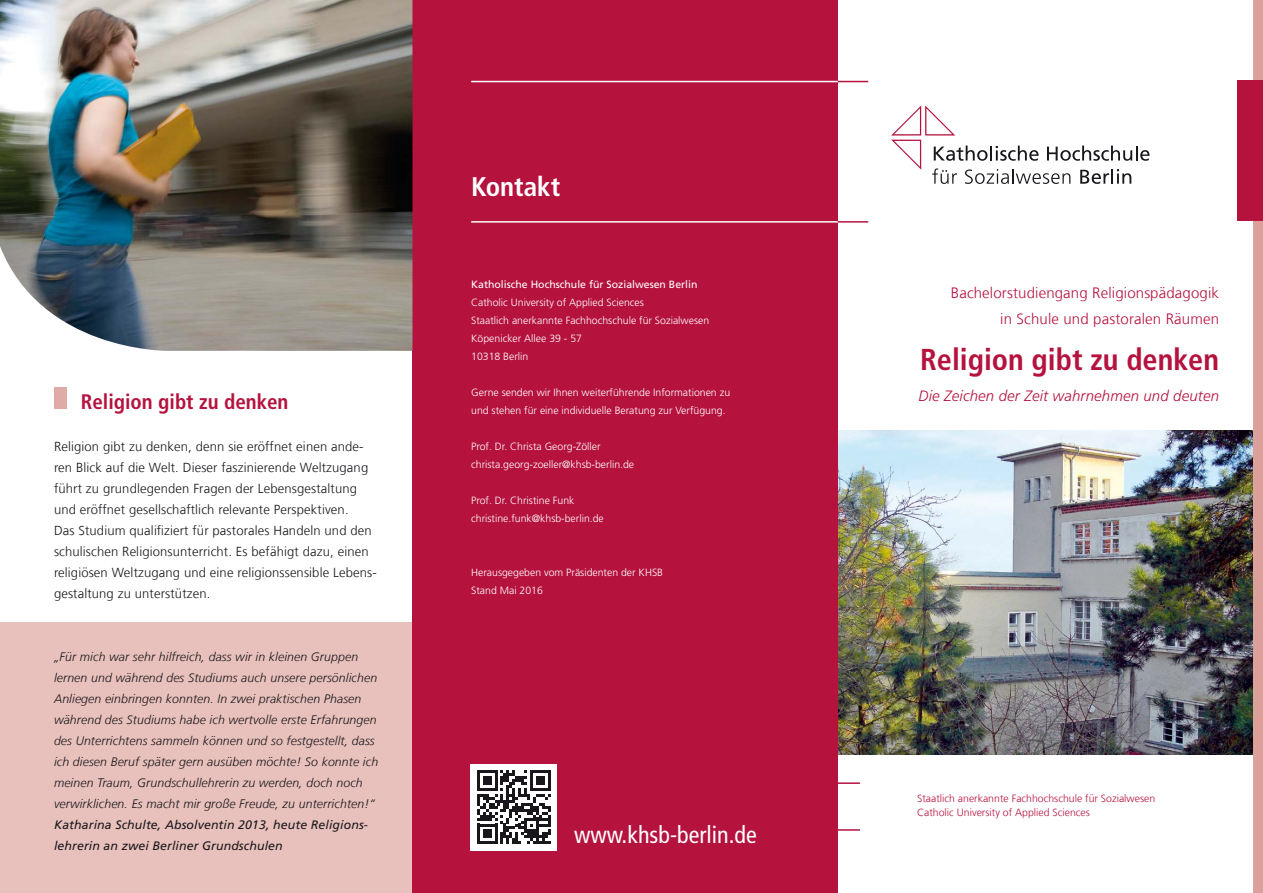
<style>
.page{position:relative;width:1263px;height:893px;background:#fff}
.page>*{position:absolute;margin:0;border:0;box-sizing:border-box;transform-origin:0 0}
.t1{font:700 condensed 30.3px "Frutiger";color:#b5123e}
.t2{font:700 condensed 27px "Frutiger";color:#fff}
.t3{font:condensed 24px "Frutiger";color:#fff}
.t4{font:700 condensed 21px "Frutiger";color:#b5123e}
.t5{font:300 15px/25.7px "Frutiger LT Com";letter-spacing:.01em;color:#b5123e;text-align:right}
.t6{font:italic 300 15px "Frutiger";letter-spacing:.01em;color:#b5123e}
.t7{font:300 13.05px/21px "Frutiger LT Com";letter-spacing:.01em;color:#1a171c}
.t8{font:italic 300 12.3px/21px "Frutiger LT Com";letter-spacing:.01em;color:#1a171c}
.t9{font:italic 12.3px/21px "Frutiger LT Com";letter-spacing:.01em;color:#1a171c}
.t10{font:300 10.5px/18px "Frutiger";color:#fff}
.t11{font:300 10.5px/13.5px "Frutiger LT Com";color:#b5123e}
.t12{font:10.5px "Frutiger";color:#fff}
</style>
<div class="page">
<img style="left:838px;top:431px;width:415px;height:323px">
<div style="left:0;top:623px;width:412px;height:270px;background:#e8c1bc"></div>
<div style="left:412px;top:0;width:426px;height:893px;background:#b5123e"></div>
<div style="left:1253px;top:0;width:10px;height:893px;background:#dca09b"></div>
<div style="left:1237px;top:81px;width:26px;height:140px;background:#b5123e"></div>
<hr style="left:471px;top:221px;width:379px;height:2px;background:#fff">
<hr style="left:471px;top:81px;width:379px;height:1px;background:#fff">
<hr style="left:838px;top:829px;width:22px;height:2px;background:#b5123e">
<hr style="left:838px;top:782px;width:22px;height:2px;background:#b5123e">
<img style="left:0;top:0;width:412px;height:351px">
<div style="left:54px;top:388px;width:13px;height:21px;background:#e0aba6"></div>
<div style="left:470px;top:764px;width:87px;height:86px;background:#fff"></div>
<svg style="left:477px;top:770px;width:73px;height:74px"></svg>
<hr style="left:838px;top:221px;width:30px;height:2px;background:#b5123e">
<hr style="left:838px;top:81px;width:30px;height:1px;background:#b5123e">
<svg style="left:891px;top:105px;width:258px;height:79px"></svg>
<h3 class="t4" style="left:81px;top:389px;width:209px">Religion gibt zu denken</h3>
<p class="t7" style="left:54px;top:436px;width:324px">Religion gibt zu denken, denn sie eröffnet einen ande&shy;ren Blick auf die Welt. Dieser faszinierende Weltzugang führt zu grundlegenden Fragen der Lebensgestaltung und eröffnet gesellschaftlich relevante Perspektiven.<br>Das Studium qualifiziert für pastorales Handeln und den schulischen Religionsunterricht. Es befähigt dazu, einen religiösen Weltzugang und eine religionssensible Lebens&shy;gestaltung zu unterstützen.</p>
<h2 class="t2" style="left:471px;top:171px;width:91px">Kontakt</h2>
<p class="t12" style="left:471px;top:278px;width:228px">Katholische Hochschule für Sozialwesen Berlin</p>
<p class="t10" style="left:471px;top:294px;width:240px">Catholic University of Applied Sciences<br>Staatlich anerkannte Fachhochschule für Sozialwesen Köpenicker Allee 39 - 57<br>10318 Berlin</p>
<p class="t10" style="left:471px;top:384px;width:261px">Gerne senden wir Ihnen weiterführende Informationen zu und stehen für eine individuelle Beratung zur Verfügung.</p>
<p class="t10" style="left:471px;top:438px;width:164px">Prof. Dr. Christa Georg-Zöller christa.georg-zoeller@khsb-berlin.de</p>
<p class="t10" style="left:471px;top:492px;width:134px">Prof. Dr. Christine Funk christine.funk@khsb-berlin.de</p>
<p class="t10" style="left:471px;top:564px;width:193px">Herausgegeben vom Präsidenten der KHSB<br>Stand Mai 2016</p>
<p class="t8" style="left:54px;top:646px;width:326px">„Für mich war sehr hilfreich, dass wir in kleinen Gruppen lernen und während des Studiums auch unsere persönlichen Anliegen einbringen konnten. In zwei praktischen Phasen während des Studiums habe ich wertvolle erste Erfahrungen des Unterrichtens sammeln können und so festgestellt, dass ich diesen Beruf später gern ausüben möchte! So konnte ich meinen Traum, Grundschullehrerin zu werden, doch noch verwirklichen. Es macht mir große Freude, zu unterrichten!“</p>
<p class="t9" style="left:54px;top:814px;width:315px">Katharina Schulte, Absolventin 2013, heute Religions&shy;lehrerin an zwei Berliner Grundschulen</p>
<h3 class="t3" style="left:574px;top:821px;width:184px">www.khsb-berlin.de</h3>
<p class="t5" style="left:951px;top:280px;width:270px">Bachelorstudiengang Religionspädagogik in Schule und pastoralen Räumen</p>
<h1 class="t1" style="left:920px;top:341px;width:300px">Religion gibt zu denken</h1>
<p class="t6" style="left:919px;top:387px;width:302px">Die Zeichen der Zeit wahrnehmen und deuten</p>
<p class="t11" style="left:917px;top:792px;width:240px">Staatlich anerkannte Fachhochschule für Sozialwesen<br>Catholic University of Applied Sciences</p>
</div>
